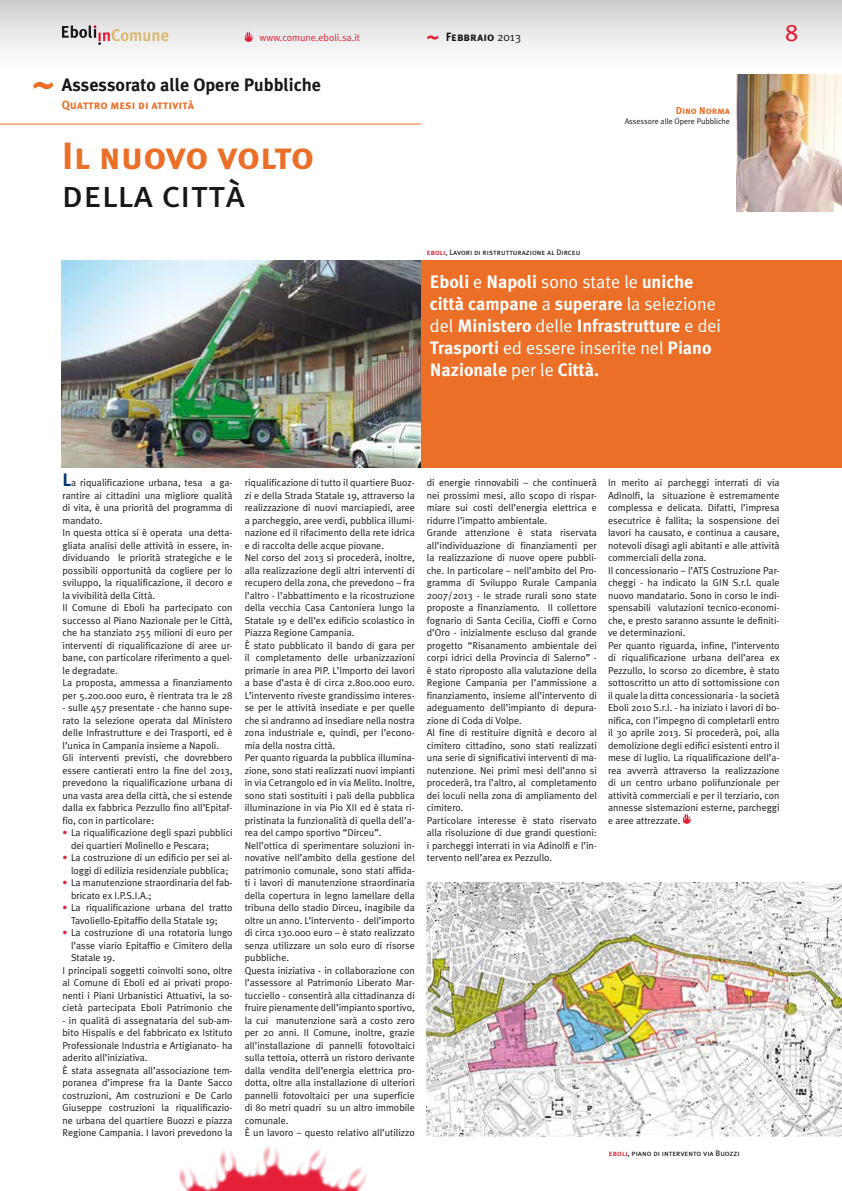
<style>
.page{position:relative;width:842px;height:1191px;background:#fff}
.page>*{position:absolute;margin:0;border:0;box-sizing:border-box;transform-origin:0 0}
.t1{font:38px "Meta Plus Bold Caps";letter-spacing:-.015em;color:#ec6f27}
.t2{font:38px "Meta Plus Book Caps";color:#1a171c}
.t3{font:24px "Meta Plus";color:#e41f38}
.t4{font:700 18px/22px "Meta Plus";color:#fff}
.t5{font:18px "Meta Plus Normal";color:#fff}
.t6{font:700 18px "Meta Plus";color:#1a171c}
.t7{font:12px "Meta Plus Bold Caps";color:#ec6f27}
.t8{font:12px "Meta Plus Bold Caps";color:#1a171c}
.t9{font:10px/12.5px "Meta Plus Normal";color:#1a171c}
.t10{font:10px "Meta Plus Normal";color:#e41f38}
.t11{font:10px "Meta Plus Bold Caps";color:#ec6f27}
.t12{font:8px "Meta Plus Book Caps";color:#1a171c}
.t13{font:8px "Meta Plus Normal";color:#1a171c}
.s1{font-family:"Meta Plus Normal"}
.s2{color:#cd071e}
.s3{font-family:"Meta Plus Normal";font-weight:400}
.s4{font-family:"Meta Plus";font-weight:700}
.s5{font-family:"Meta Plus";font-weight:700;font-size:18px;color:#003772}
.s6{font-family:"Meta Plus";font-weight:700;color:#e41f38}
</style>
<div class="page">
<svg style="left:178px;top:1145px;width:189px;height:46px"></svg>
<hr style="left:0;top:124px;width:421px;height:1px;background:#ec6f27">
<svg style="left:682px;top:813px;width:9px;height:11px"></svg>
<img style="left:62px;top:261px;width:359px;height:207px">
<div style="left:421px;top:261px;width:421px;height:207px;background:#ec6f27"></div>
<img style="left:427px;top:882px;width:415px;height:254px">
<hr style="left:841px;top:261px;width:1px;height:105px;background:#992a84">
<div style="left:0;top:0;width:842px;height:77px;background:linear-gradient(to bottom,#cfd0d1,#fff)"></div>
<svg style="left:244px;top:31px;width:9px;height:11px"></svg>
<svg style="left:427px;top:35px;width:12px;height:5px"></svg>
<svg style="left:62px;top:25px;width:106px;height:20px"></svg>
<svg style="left:33px;top:82px;width:20px;height:7px"></svg>
<img style="left:737px;top:74px;width:105px;height:138px">
<p class="t10" style="left:259px;top:32px;width:102px">www.comune.eboli.sa.it</p>
<p class="t8" style="left:446px;top:30px;width:77px">Febbraio <span class="s1">2013</span></p>
<h2 class="t3" style="left:785px;top:19px;width:15px">8</h2>
<h3 class="t6" style="left:62px;top:74px;width:261px">Assessorato alle Opere Pubbliche</h3>
<p class="t7" style="left:62px;top:97px;width:134px">Quattro mesi di attività</p>
<h1 class="t1" style="left:62px;top:134px;width:254px">Il nuovo volto</h1>
<h1 class="t2" style="left:62px;top:172px;width:185px">della città</h1>
<p class="t11" style="left:676px;top:105px;width:56px">Dino Norma</p>
<p class="t13" style="left:625px;top:117px;width:107px">Assessore alle Opere Pubbliche</p>
<p class="t12" style="left:427px;top:248px;width:155px"><span class="s2">eboli</span>, Lavori di ristrutturazione al Dirceu</p>
<h3 class="t4" style="left:430px;top:271px;width:293px">Eboli <span class="s3">e</span> Napoli <span class="s3">sono state le</span> uniche città campane <span class="s3">a</span> superare <span class="s3">la selezione del</span> Ministero <span class="s3">delle</span> Infrastrutture <span class="s3">e dei</span></h3>
<h3 class="t5" style="left:430px;top:338px;width:283px"><span class="s4">Trasporti</span> ed essere inserite nel <span class="s4">Piano</span></h3>
<h3 class="t4" style="left:430px;top:359px;width:170px">Nazionale <span class="s3">per le</span> Città.</h3>
<p class="t9" style="left:63px;top:476px;width:172px"><span class="s5">L</span>a riqualificazione urbana, tesa a ga&shy;rantire ai cittadini una migliore qualità di vita, è una priorità del programma di mandato.<br>In questa ottica si è operata una detta&shy;gliata analisi delle attività in essere, in&shy;dividuando le priorità strategiche e le possibili opportunità da cogliere per lo sviluppo, la riqualificazione, il decoro e la vivibilità della Città.<br>Il Comune di Eboli ha partecipato con successo al Piano Nazionale per le Città, che ha stanziato 255 milioni di euro per interventi di riqualificazione di aree ur&shy;bane, con particolare riferimento a quel&shy;le degradate.<br>La proposta, ammessa a finanziamento per 5.200.000 euro, è rientrata tra le 28</p>
<p class="t9" style="left:63px;top:701px;width:172px">- sulle 457 presentate - che hanno supe&shy;rato la selezione operata dal Ministero delle Infrastrutture e dei Trasporti, ed è l’unica in Campania insieme a Napoli.<br>Gli interventi previsti, che dovrebbero essere cantierati entro la fine del 2013, prevedono la riqualificazione urbana di una vasta area della città, che si estende dalla ex fabbrica Pezzullo fino all’Epitaf&shy;fio, con in particolare:</p>
<p class="t9" style="left:71px;top:826px;width:163px;text-indent:-8px"><span class="s6">•</span> La riqualificazione degli spazi pubblici dei quartieri Molinello e Pescara;</p>
<p class="t9" style="left:63px;top:851px;width:172px;text-align:center"><span class="s6">•</span> La costruzione di un edificio per sei al&shy;loggi di edilizia residenziale pubblica;</p>
<p class="t9" style="left:71px;top:876px;width:163px;text-indent:-8px"><span class="s6">•</span> La manutenzione straordinaria del fab&shy;bricato ex I.P.S.I.A.;</p>
<p class="t9" style="left:71px;top:901px;width:163px;text-indent:-8px"><span class="s6">•</span> La riqualificazione urbana del tratto<br>Tavoliello-Epitaffio della Statale 19;</p>
<p class="t9" style="left:63px;top:926px;width:172px"><span class="s6">•</span> La costruzione di una rotatoria lungo</p>
<p class="t9" style="left:71px;top:939px;width:163px">l’asse viario Epitaffio e Cimitero della</p>
<p class="t9" style="left:71px;top:951px;width:45px">Statale 19.</p>
<p class="t9" style="left:63px;top:964px;width:172px">I principali soggetti coinvolti sono, oltre</p>
<p class="t9" style="left:63px;top:976px;width:172px">al Comune di Eboli ed ai privati propo-</p>
<p class="t9" style="left:63px;top:989px;width:172px">nenti i Piani Urbanistici Attuativi, la so-</p>
<p class="t9" style="left:63px;top:1001px;width:172px">cietà partecipata Eboli Patrimonio che</p>
<p class="t9" style="left:63px;top:1014px;width:172px">- in qualità di assegnataria del sub-am&shy;bito Hispalis e del fabbricato ex Istituto Professionale Industria e Artigianato- ha aderito all’iniziativa.<br>È stata assegnata all’associazione tem&shy;poranea d’imprese fra la Dante Sacco costruzioni, Am costruzioni e De Carlo Giuseppe costruzioni la riqualificazio&shy;ne urbana del quartiere Buozzi e piazza Regione Campania. I lavori prevedono la</p>
<p class="t9" style="left:245px;top:476px;width:172px">riqualificazione di tutto il quartiere Buoz&shy;zi e della Strada Statale 19, attraverso la realizzazione di nuovi marciapiedi, aree a parcheggio, aree verdi, pubblica illumi&shy;nazione ed il rifacimento della rete idrica e di raccolta delle acque piovane.<br>Nel corso del 2013 si procederà, inoltre, alla realizzazione degli altri interventi di recupero della zona, che prevedono – fra l’altro - l’abbattimento e la ricostruzione della vecchia Casa Cantoniera lungo la Statale 19 e dell’ex edificio scolastico in Piazza Regione Campania.<br>È stato pubblicato il bando di gara per il completamento delle urbanizzazioni primarie in area PIP. L’Importo dei lavori a base d’asta è di circa 2.800.000 euro.<br>L’intervento riveste grandissimo interes&shy;se per le attività insediate e per quelle che si andranno ad insediare nella nostra zona industriale e, quindi, per l’econo&shy;mia della nostra città.<br>Per quanto riguarda la pubblica illumina&shy;zione, sono stati realizzati nuovi impianti in via Cetrangolo ed in via Melito. Inoltre, sono stati sostituiti i pali della pubblica illuminazione in via Pio XII ed è stata ri&shy;pristinata la funzionalità di quella dell’a&shy;rea del campo sportivo “Dirceu”.<br>Nell’ottica di sperimentare soluzioni in&shy;novative nell’ambito della gestione del patrimonio comunale, sono stati affida&shy;ti i lavori di manutenzione straordinaria della copertura in legno lamellare della tribuna dello stadio Dirceu, inagibile da oltre un anno. L’intervento - dell’importo di circa 130.000 euro – è stato realizzato senza utilizzare un solo euro di risorse pubbliche.<br>Questa iniziativa - in collaborazione con l’assessore al Patrimonio Liberato Mar&shy;tucciello - consentirà alla cittadinanza di fruire pienamente dell’impianto sportivo, la cui manutenzione sarà a costo zero per 20 anni. Il Comune, inoltre, grazie all’installazione di pannelli fotovoltaici sulla tettoia, otterrà un ristoro derivante dalla vendita dell’energia elettrica pro&shy;dotta, oltre alla installazione di ulteriori pannelli fotovoltaici per una superficie di 80 metri quadri su un altro immobile comunale.<br>È un lavoro – questo relativo all’utilizzo</p>
<p class="t9" style="left:427px;top:476px;width:172px">di energie rinnovabili – che continuerà nei prossimi mesi, allo scopo di rispar&shy;miare sui costi dell’energia elettrica e ridurre l’impatto ambientale.<br>Grande attenzione è stata riservata all’individuazione di finanziamenti per la realizzazione di nuove opere pubbli&shy;che. In particolare – nell’ambito del Pro&shy;gramma di Sviluppo Rurale Campania 2007/2013 - le strade rurali sono state proposte a finanziamento. Il collettore fognario di Santa Cecilia, Cioffi e Corno d’Oro - inizialmente escluso dal grande progetto “Risanamento ambientale dei corpi idrici della Provincia di Salerno” - è stato riproposto alla valutazione della Regione Campania per l’ammissione a finanziamento, insieme all’intervento di adeguamento dell’impianto di depura&shy;zione di Coda di Volpe.<br>Al fine di restituire dignità e decoro al cimitero cittadino, sono stati realizzati una serie di significativi interventi di ma&shy;nutenzione. Nei primi mesi dell’anno si procederà, tra l’altro, al completamento dei loculi nella zona di ampliamento del cimitero.<br>Particolare interesse è stato riservato alla risoluzione di due grandi questioni: i parcheggi interrati in via Adinolfi e l’in&shy;tervento nell’area ex Pezzullo.</p>
<p class="t9" style="left:608px;top:476px;width:173px">In merito ai parcheggi interrati di via Adinolfi, la situazione è estremamente complessa e delicata. Difatti, l’impresa esecutrice è fallita; la sospensione dei lavori ha causato, e continua a causare, notevoli disagi agli abitanti e alle attività commerciali della zona.<br>Il concessionario – l’ATS Costruzione Par&shy;cheggi - ha indicato la GIN S.r.l. quale nuovo mandatario. Sono in corso le indi&shy;spensabili valutazioni tecnico-economi&shy;che, e presto saranno assunte le definiti&shy;ve determinazioni.<br>Per quanto riguarda, infine, l’intervento di riqualificazione urbana dell’area ex Pezzullo, lo scorso 20 dicembre, è stato sottoscritto un atto di sottomissione con il quale la ditta concessionaria - la società Eboli 2010 S.r.l. - ha iniziato i lavori di bo&shy;nifica, con l’impegno di completarli entro il 30 aprile 2013. Si procederà, poi, alla demolizione degli edifici esistenti entro il mese di luglio. La riqualificazione dell’a&shy;rea avverrà attraverso la realizzazione di un centro urbano polifunzionale per attività commerciali e per il terziario, con annesse sistemazioni esterne, parcheggi e aree attrezzate.</p>
<p class="t12" style="left:609px;top:1148px;width:132px"><span class="s2">eboli</span>, piano di intervento via Buozzi</p>
</div>
